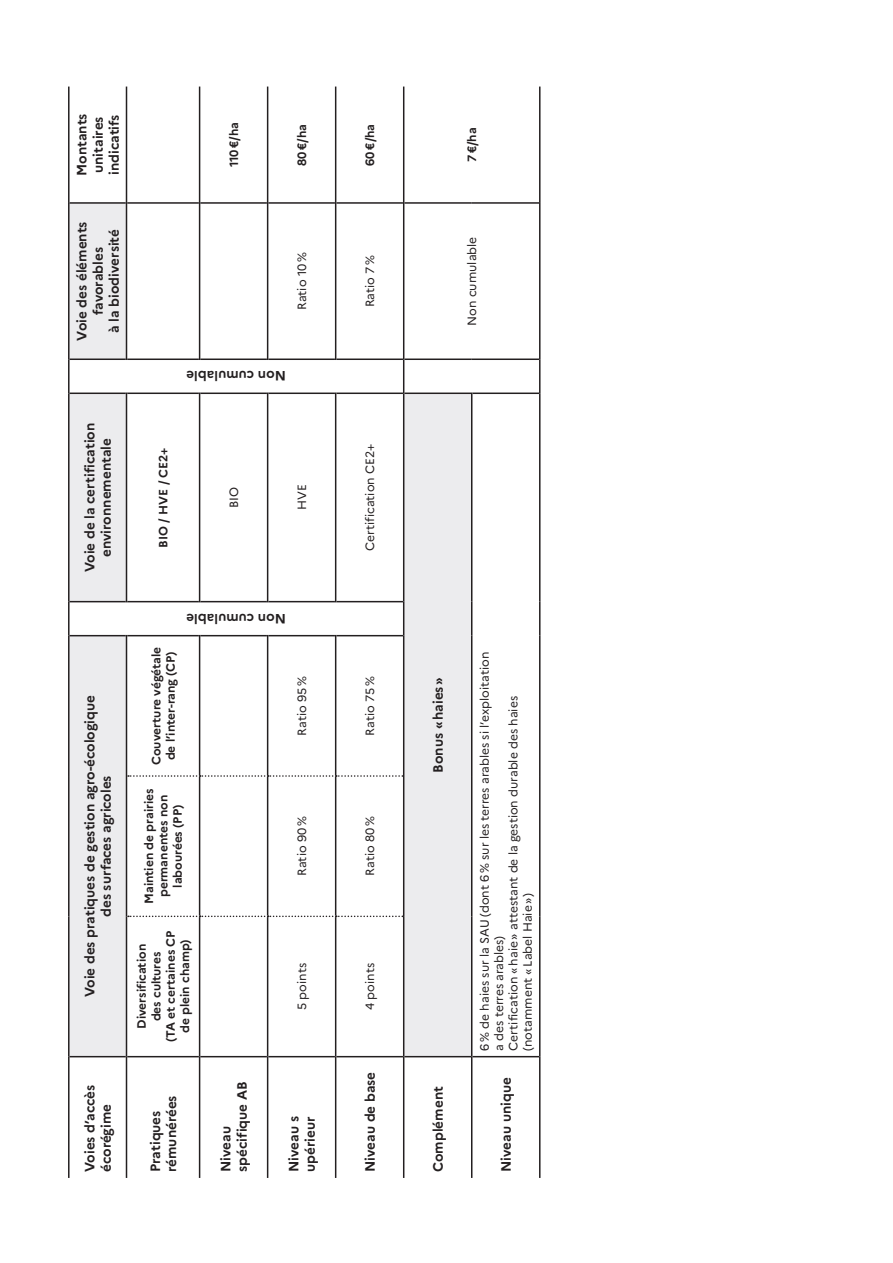
<style>
.page{position:relative;width:893px;height:1263px;background:#fff}
.page>*{position:absolute;margin:0;border:0;box-sizing:border-box;transform-origin:0 0}
.t1{font:700 13.5px/16.2px "Marianne";color:#231f20}
.t2{font:12px/14.4px "Marianne";color:#231f20}
.t3{font:700 12px/14.4px "Marianne";color:#231f20;text-align:center}
</style>
<div class="page">
<svg style="left:70px;top:204px;width:401px;height:852px"></svg>
<hr style="left:68px;top:1057px;width:2px;height:121px;background:#231f20">
<hr style="left:68px;top:916px;width:2px;height:141px;background:#231f20">
<hr style="left:70px;top:1056px;width:56px;height:1px;background:#231f20">
<hr style="left:68px;top:776px;width:2px;height:140px;background:#231f20">
<hr style="left:68px;top:636px;width:2px;height:140px;background:#231f20">
<hr style="left:68px;top:602px;width:2px;height:34px;background:#231f20">
<hr style="left:70px;top:635px;width:56px;height:1px;background:#231f20">
<hr style="left:68px;top:393px;width:2px;height:209px;background:#231f20">
<hr style="left:70px;top:601px;width:56px;height:1px;background:#231f20">
<hr style="left:68px;top:359px;width:2px;height:34px;background:#231f20">
<hr style="left:70px;top:392px;width:56px;height:2px;background:#231f20">
<hr style="left:68px;top:203px;width:2px;height:156px;background:#231f20">
<hr style="left:70px;top:358px;width:56px;height:2px;background:#231f20">
<hr style="left:68px;top:87px;width:2px;height:116px;background:#231f20">
<hr style="left:70px;top:202px;width:56px;height:2px;background:#231f20">
<hr style="left:126px;top:1057px;width:1px;height:121px;background:#231f20">
<hr style="left:126px;top:916px;width:1px;height:141px;background:#231f20">
<hr style="left:127px;top:1056px;width:72px;height:1px;background:#231f20">
<hr style="left:126px;top:776px;width:1px;height:140px;background:#231f20">
<hr style="left:126px;top:635px;width:1px;height:141px;background:#231f20">
<hr style="left:127px;top:635px;width:72px;height:1px;background:#231f20">
<hr style="left:126px;top:392px;width:1px;height:210px;background:#231f20">
<hr style="left:127px;top:601px;width:72px;height:1px;background:#231f20">
<hr style="left:127px;top:392px;width:72px;height:2px;background:#231f20">
<hr style="left:126px;top:203px;width:1px;height:157px;background:#231f20">
<hr style="left:127px;top:358px;width:72px;height:2px;background:#231f20">
<hr style="left:126px;top:87px;width:1px;height:116px;background:#231f20">
<hr style="left:127px;top:202px;width:72px;height:2px;background:#231f20">
<hr style="left:199px;top:1057px;width:1px;height:121px;background:#231f20">
<hr style="left:199px;top:917px;width:1px;height:140px;background:#231f20">
<hr style="left:200px;top:1056px;width:67px;height:1px;background:#231f20">
<hr style="left:199px;top:777px;width:1px;height:138px;background:#231f20">
<hr style="left:199px;top:635px;width:1px;height:140px;background:#231f20">
<hr style="left:200px;top:635px;width:67px;height:1px;background:#231f20">
<hr style="left:199px;top:392px;width:1px;height:210px;background:#231f20">
<hr style="left:200px;top:601px;width:67px;height:1px;background:#231f20">
<hr style="left:200px;top:392px;width:67px;height:2px;background:#231f20">
<hr style="left:199px;top:203px;width:1px;height:157px;background:#231f20">
<hr style="left:200px;top:358px;width:67px;height:2px;background:#231f20">
<hr style="left:199px;top:87px;width:1px;height:116px;background:#231f20">
<hr style="left:200px;top:202px;width:67px;height:2px;background:#231f20">
<hr style="left:267px;top:1057px;width:1px;height:121px;background:#231f20">
<hr style="left:267px;top:917px;width:1px;height:140px;background:#231f20">
<hr style="left:268px;top:1056px;width:67px;height:1px;background:#231f20">
<hr style="left:267px;top:777px;width:1px;height:138px;background:#231f20">
<hr style="left:267px;top:635px;width:1px;height:140px;background:#231f20">
<hr style="left:268px;top:635px;width:67px;height:1px;background:#231f20">
<hr style="left:267px;top:392px;width:1px;height:210px;background:#231f20">
<hr style="left:268px;top:601px;width:67px;height:1px;background:#231f20">
<hr style="left:268px;top:392px;width:67px;height:2px;background:#231f20">
<hr style="left:267px;top:203px;width:1px;height:157px;background:#231f20">
<hr style="left:268px;top:358px;width:67px;height:2px;background:#231f20">
<hr style="left:267px;top:87px;width:1px;height:116px;background:#231f20">
<hr style="left:268px;top:202px;width:67px;height:2px;background:#231f20">
<hr style="left:335px;top:1057px;width:1px;height:121px;background:#231f20">
<hr style="left:335px;top:917px;width:1px;height:140px;background:#231f20">
<hr style="left:336px;top:1056px;width:67px;height:1px;background:#231f20">
<hr style="left:335px;top:777px;width:1px;height:138px;background:#231f20">
<hr style="left:335px;top:635px;width:1px;height:140px;background:#231f20">
<hr style="left:336px;top:635px;width:67px;height:1px;background:#231f20">
<hr style="left:335px;top:392px;width:1px;height:210px;background:#231f20">
<hr style="left:336px;top:601px;width:67px;height:1px;background:#231f20">
<hr style="left:336px;top:392px;width:67px;height:2px;background:#231f20">
<hr style="left:335px;top:203px;width:1px;height:157px;background:#231f20">
<hr style="left:336px;top:358px;width:67px;height:2px;background:#231f20">
<hr style="left:335px;top:87px;width:1px;height:116px;background:#231f20">
<hr style="left:336px;top:202px;width:67px;height:2px;background:#231f20">
<hr style="left:403px;top:1057px;width:1px;height:121px;background:#231f20">
<hr style="left:403px;top:916px;width:1px;height:141px;background:#231f20">
<hr style="left:404px;top:1056px;width:67px;height:1px;background:#231f20">
<hr style="left:403px;top:776px;width:1px;height:140px;background:#231f20">
<hr style="left:403px;top:636px;width:1px;height:140px;background:#231f20">
<hr style="left:403px;top:602px;width:1px;height:34px;background:#231f20">
<hr style="left:403px;top:393px;width:1px;height:209px;background:#231f20">
<hr style="left:403px;top:359px;width:1px;height:34px;background:#231f20">
<hr style="left:404px;top:392px;width:67px;height:2px;background:#231f20">
<hr style="left:403px;top:203px;width:1px;height:156px;background:#231f20">
<hr style="left:404px;top:358px;width:68px;height:2px;background:#231f20">
<hr style="left:403px;top:87px;width:1px;height:116px;background:#231f20">
<hr style="left:404px;top:202px;width:68px;height:2px;background:#231f20">
<hr style="left:471px;top:1057px;width:1px;height:121px;background:#231f20">
<hr style="left:471px;top:916px;width:1px;height:141px;background:#231f20">
<hr style="left:472px;top:1056px;width:67px;height:1px;background:#231f20">
<hr style="left:471px;top:776px;width:1px;height:140px;background:#231f20">
<hr style="left:471px;top:636px;width:1px;height:140px;background:#231f20">
<hr style="left:471px;top:602px;width:1px;height:34px;background:#231f20">
<hr style="left:471px;top:392px;width:1px;height:210px;background:#231f20">
<hr style="left:472px;top:392px;width:67px;height:2px;background:#231f20">
<hr style="left:472px;top:358px;width:67px;height:2px;background:#231f20">
<hr style="left:472px;top:202px;width:67px;height:2px;background:#231f20">
<hr style="left:539px;top:1057px;width:1px;height:121px;background:#231f20">
<hr style="left:539px;top:916px;width:1px;height:141px;background:#231f20">
<hr style="left:539px;top:776px;width:1px;height:140px;background:#231f20">
<hr style="left:539px;top:636px;width:1px;height:140px;background:#231f20">
<hr style="left:539px;top:602px;width:1px;height:34px;background:#231f20">
<hr style="left:539px;top:393px;width:1px;height:209px;background:#231f20">
<hr style="left:539px;top:359px;width:1px;height:34px;background:#231f20">
<hr style="left:539px;top:203px;width:1px;height:156px;background:#231f20">
<hr style="left:539px;top:87px;width:1px;height:116px;background:#231f20">
<svg style="left:128px;top:915px;width:275px;height:2px"></svg>
<svg style="left:128px;top:775px;width:275px;height:2px"></svg>
<p class="t1" style="left:73px;top:176px;width:64px;rotate:-90deg">Montants unitaires indicatifs</p>
<p class="t3" style="left:226px;top:167px;width:47px;rotate:-90deg">110 €/ha</p>
<p class="t3" style="left:294px;top:166px;width:43px;rotate:-90deg">80 €/ha</p>
<p class="t1" style="left:73px;top:341px;width:121px;text-align:center;rotate:-90deg">Voie des éléments favorables<br>à la biodiversité</p>
<p class="t1" style="left:81px;top:572px;width:151px;text-align:center;rotate:-90deg">Voie de la certification environnementale</p>
<p class="t1" style="left:81px;top:997px;width:304px;text-align:center;rotate:-90deg">Voie des pratiques de gestion agro-écologique des surfaces agricoles</p>
<p class="t1" style="left:81px;top:1172px;width:89px;rotate:-90deg">Voies d’accès écorégime</p>
<p class="t2" style="left:294px;top:310px;width:59px;rotate:-90deg">Ratio 10 %</p>
<p class="t1" style="left:286px;top:385px;width:101px;rotate:-180deg">Non cumulable</p>
<p class="t3" style="left:155px;top:547px;width:102px;rotate:-90deg">BIO / HVE / CE2+</p>
<p class="t2" style="left:226px;top:508px;width:23px;rotate:-90deg">BIO</p>
<p class="t2" style="left:294px;top:510px;width:27px;rotate:-90deg">HVE</p>
<p class="t1" style="left:286px;top:628px;width:101px;rotate:-180deg">Non cumulable</p>
<p class="t3" style="left:148px;top:765px;width:120px;rotate:-90deg">Couverture végétale de l’inter-rang (CP)</p>
<p class="t3" style="left:141px;top:904px;width:117px;rotate:-90deg">Maintien de prairies permanentes non labourées (PP)</p>
<p class="t3" style="left:134px;top:1042px;width:113px;rotate:-90deg">Diversification<br>des cultures<br>(TA et certaines CP de plein champ)</p>
<p class="t2" style="left:294px;top:735px;width:61px;rotate:-90deg">Ratio 95 %</p>
<p class="t2" style="left:294px;top:876px;width:61px;rotate:-90deg">Ratio 90 %</p>
<p class="t2" style="left:294px;top:1010px;width:49px;rotate:-90deg">5 points</p>
<p class="t1" style="left:146px;top:1172px;width:78px;rotate:-90deg">Pratiques rémunérées</p>
<p class="t1" style="left:217px;top:1172px;width:92px;rotate:-90deg">Niveau spécifique AB</p>
<p class="t1" style="left:285px;top:1172px;width:57px;rotate:-90deg">Niveau s upérieur</p>
<p class="t3" style="left:362px;top:166px;width:43px;rotate:-90deg">60 €/ha</p>
<p class="t2" style="left:362px;top:307px;width:54px;rotate:-90deg">Ratio 7 %</p>
<p class="t2" style="left:362px;top:551px;width:109px;rotate:-90deg">Certification CE2+</p>
<p class="t2" style="left:362px;top:735px;width:61px;rotate:-90deg">Ratio 75 %</p>
<p class="t2" style="left:362px;top:876px;width:61px;rotate:-90deg">Ratio 80 %</p>
<p class="t2" style="left:362px;top:1010px;width:49px;rotate:-90deg">4 points</p>
<p class="t1" style="left:361px;top:1172px;width:102px;rotate:-90deg">Niveau de base</p>
<p class="t3" style="left:464px;top:162px;width:36px;rotate:-90deg">7 €/ha</p>
<p class="t2" style="left:464px;top:326px;width:90px;rotate:-90deg">Non cumulable</p>
<p class="t1" style="left:429px;top:773px;width:97px;rotate:-90deg">Bonus «haies»</p>
<p class="t1" style="left:429px;top:1172px;width:87px;rotate:-90deg">Complément</p>
<p class="t2" style="left:476px;top:1051px;width:400px;rotate:-90deg">6 % de haies sur la SAU (dont 6 % sur les terres arables si l’exploitation a des terres arables)<br>Certification « haie » attestant de la gestion durable des haies (notamment « Label Haie »)</p>
<p class="t1" style="left:497px;top:1172px;width:96px;rotate:-90deg">Niveau unique</p>
</div>
